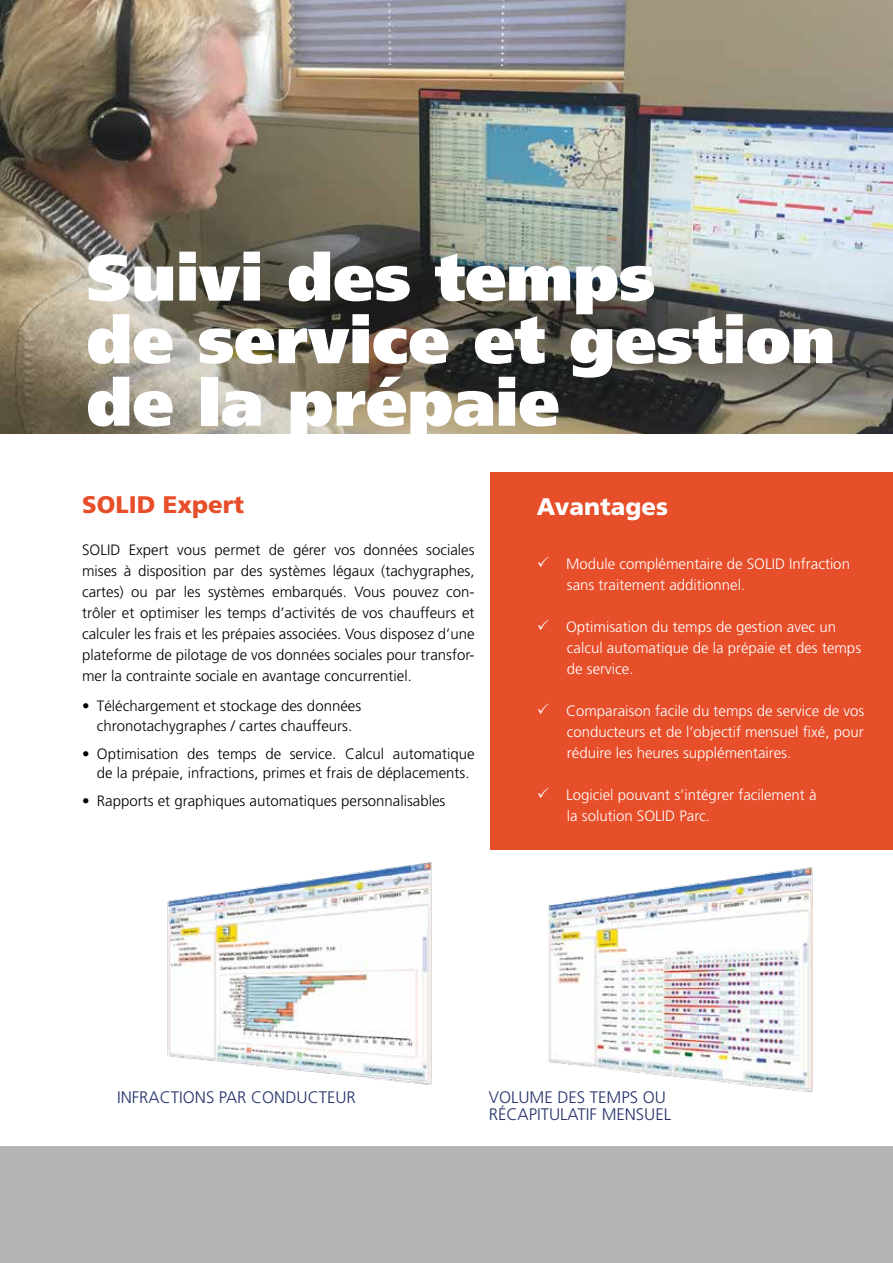
<style>
.page{position:relative;width:893px;height:1263px;background:#fff}
.page>*{position:absolute;margin:0;border:0;box-sizing:border-box;transform-origin:0 0}
.t1{font:900 65.25px/62.6px "Frutiger";color:#fff}
.t2{font:900 24px "Frutiger";color:#e74e2a}
.t3{font:900 24px "Frutiger";color:#fff}
.t4{font:300 16.65px/16.6px "Frutiger";color:#243269}
.t5{font:300 15px/21px "Frutiger";color:#000;text-align:justify}
.t6{font:300 15px/21px "Frutiger";color:#fff}
</style>
<div class="page">
<img style="left:0;top:0;width:893px;height:434px">
<div style="left:0;top:1146px;width:893px;height:117px;background:#b5b4b4"></div>
<div style="left:490px;top:472px;width:403px;height:377px;background:#e74e2a"></div>
<img style="left:167px;top:861px;width:265px;height:224px">
<img style="left:542px;top:849px;width:272px;height:243px">
<h1 class="t1" style="left:87px;top:246px;width:750px">Suivi des temps<br>de service et gestion de la prépaie</h1>
<h2 class="t2" style="left:82px;top:490px;width:164px">SOLID Expert</h2>
<p class="t5" style="left:82px;top:540px;width:394px">SOLID Expert vous permet de gérer vos données sociales mises à disposition par des systèmes légaux (tachygraphes, cartes) ou par les systèmes embarqués. Vous pouvez con&shy;trôler et optimiser les temps d’activités de vos chauffeurs et calculer les frais et les prépaies associées. Vous disposez d’une plateforme de pilotage de vos données sociales pour transfor&shy;mer la contrainte sociale en avantage concurrentiel.</p>
<p class="t5" style="left:82px;top:697px;width:281px;line-height:19.5px;text-align:center">• Téléchargement et stockage des données chronotachygraphes / cartes chauffeurs.</p>
<p class="t5" style="left:97px;top:744px;width:379px;line-height:19.5px;text-indent:-15px">• Optimisation des temps de service. Calcul automatique de la prépaie, infractions, primes et frais de déplacements.</p>
<p class="t5" style="left:82px;top:791px;width:365px">• Rapports et graphiques automatiques personnalisables</p>
<h2 class="t3" style="left:537px;top:492px;width:133px">Avantages</h2>
<p class="t6" style="left:566px;top:553px;width:285px">Module complémentaire de SOLID Infraction sans traitement additionnel.</p>
<p class="t6" style="left:566px;top:616px;width:297px">Optimisation du temps de gestion avec un calcul automatique de la prépaie et des temps de service.</p>
<p class="t6" style="left:566px;top:700px;width:300px;text-align:justify">Comparaison facile du temps de service de vos conducteurs et de l’objectif mensuel fixé, pour réduire les heures supplémentaires.</p>
<p class="t6" style="left:566px;top:784px;width:252px">Logiciel pouvant s’intégrer facilement à la solution SOLID Parc.</p>
<p class="t4" style="left:117px;top:1089px;width:240px">INFRACTIONS PAR CONDUCTEUR</p>
<p class="t4" style="left:489px;top:1089px;width:184px">VOLUME DES TEMPS OU<br>RÉCAPITULATIF MENSUEL</p>
</div>
